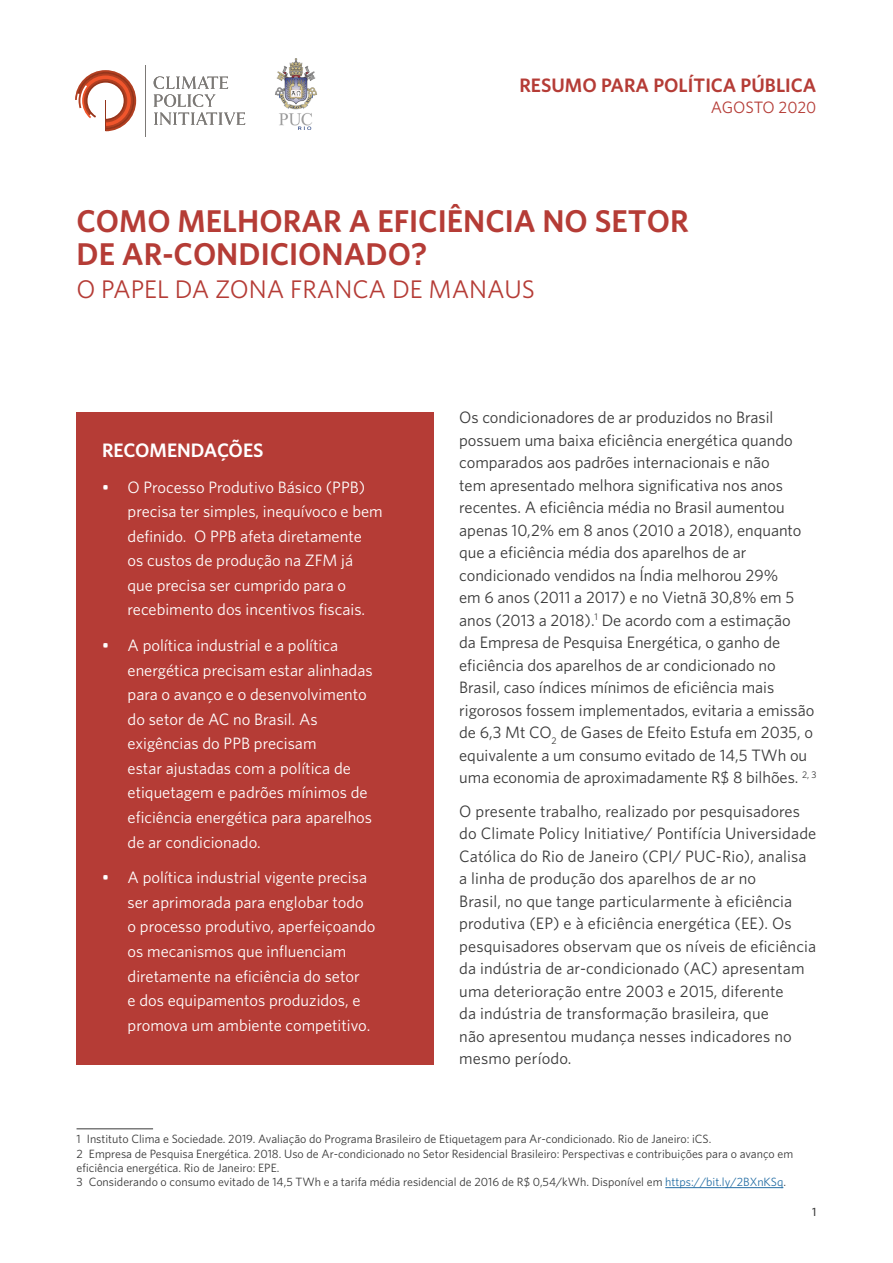
<style>
.page{position:relative;width:893px;height:1263px;background:#fff}
.page>*{position:absolute;margin:0;border:0;box-sizing:border-box;transform-origin:0 0}
.H1_Title{font:600 31.5px/33px "Whitney";color:#b53c36}
.H1_Subtitle{font:25.5px "Whitney";color:#b53c36}
.Type_of_Document{font:600 19.5px "Whitney";color:#b53c36}
.Recommendations{font:600 19.5px "Whitney";color:#fff}
.Body{font:16.5px/22.5px "Whitney";color:#393939}
.t1{font:16.5px/24.6px "Whitney";color:#fff}
.Date{font:16.5px "Whitney";letter-spacing:-.005em;color:#b53c36}
.Footnote{font:12px/14.4px "Whitney";color:#393939}
.t2{font:500 12px "Whitney";color:#393939}
.s1{font-weight:500}
.s2{color:#266fa5}
</style>
<div class="page">
<svg style="left:75px;top:70px;width:61px;height:61px"></svg>
<hr style="left:105px;top:101px;width:1px;height:30px;background:#9ea0a3">
<svg style="left:154px;top:76px;width:91px;height:49px"></svg>
<hr style="left:145px;top:65px;width:1px;height:72px;background:#7c7976">
<hr style="left:77px;top:1128px;width:76px;height:1px;background:#393939">
<hr style="left:665px;top:1187px;width:118px;height:1px;background:#266fa5">
<div style="left:77px;top:412px;width:357px;height:652px;background:#b53c36"></div>
<img style="left:275px;top:59px;width:42px;height:71px">
<p class="Type_of_Document" style="left:519px;top:72px;width:299px">RESUMO PARA POLÍTICA PÚBLICA</p>
<p class="Date" style="left:711px;top:96px;width:107px">AGOSTO 2020</p>
<p class="H1_Title" style="left:77px;top:204px;width:614px">COMO MELHORAR A EFICIÊNCIA NO SETOR<br>DE AR-CONDICIONADO?</p>
<p class="H1_Subtitle" style="left:77px;top:272px;width:460px">O PAPEL DA ZONA FRANCA DE MANAUS</p>
<p class="Recommendations" style="left:102px;top:437px;width:163px">RECOMENDAÇÕES</p>
<p class="t1" style="left:128px;top:474px;width:257px;text-indent:-26px"><span class="s1">•</span> O Processo Produtivo Básico (PPB) precisa ter simples, inequívoco e bem definido. O PPB afeta diretamente<br>os custos de produção na ZFM já<br>que precisa ser cumprido para o recebimento dos incentivos fiscais.</p>
<p class="t1" style="left:128px;top:633px;width:247px;text-indent:-26px"><span class="s1">•</span> A política industrial e a política energética precisam estar alinhadas para o avanço e o desenvolvimento do setor de AC no Brasil. As exigências do PPB precisam<br>estar ajustadas com a política de etiquetagem e padrões mínimos de eficiência energética para aparelhos de ar condicionado.</p>
<p class="t1" style="left:128px;top:865px;width:249px;text-indent:-26px"><span class="s1">•</span> A política industrial vigente precisa ser aprimorada para englobar todo o processo produtivo, aperfeiçoando os mecanismos que influenciam diretamente na eficiência do setor<br>e dos equipamentos produzidos, e promova um ambiente competitivo.</p>
<p class="Body" style="left:459px;top:406px;width:359px">Os condicionadores de ar produzidos no Brasil possuem uma baixa eficiência energética quando comparados aos padrões internacionais e não<br>tem apresentado melhora significativa nos anos recentes. A eficiência média no Brasil aumentou apenas 10,2% em 8 anos (2010 a 2018), enquanto que a eficiência média dos aparelhos de ar condicionado vendidos na Índia melhorou 29%<br>em 6 anos (2011 a 2017) e no Vietnã 30,8% em 5 anos (2013 a 2018).<sup>1</sup> De acordo com a estimação<br>da Empresa de Pesquisa Energética, o ganho de eficiência dos aparelhos de ar condicionado no Brasil, caso índices mínimos de eficiência mais rigorosos fossem implementados, evitaria a emissão de 6,3 Mt CO<sub>2</sub> de Gases de Efeito Estufa em 2035, o equivalente a um consumo evitado de 14,5 TWh ou uma economia de aproximadamente R$ 8 bilhões. <sup>2,</sup> <sup>3</sup></p>
<p class="Body" style="left:459px;top:799px;width:359px">O presente trabalho, realizado por pesquisadores do Climate Policy Initiative/ Pontifícia Universidade Católica do Rio de Janeiro (CPI/ PUC-Rio), analisa a linha de produção dos aparelhos de ar no<br>Brasil, no que tange particularmente à eficiência produtiva (EP) e à eficiência energética (EE). Os pesquisadores observam que os níveis de eficiência da indústria de ar-condicionado (AC) apresentam uma deterioração entre 2003 e 2015, diferente<br>da indústria de transformação brasileira, que<br>não apresentou mudança nesses indicadores no mesmo período.</p>
<p class="Footnote" style="left:77px;top:1131px;width:636px">1 Instituto Clima e Sociedade. 2019. Avaliação do Programa Brasileiro de Etiquetagem para Ar-condicionado. Rio de Janeiro: iCS.</p>
<p class="Footnote" style="left:77px;top:1146px;width:718px">2 Empresa de Pesquisa Energética. 2018. Uso de Ar-condicionado no Setor Residencial Brasileiro: Perspectivas e contribuições para o avanço em eficiência energética. Rio de Janeiro: EPE.</p>
<p class="Footnote" style="left:77px;top:1175px;width:711px">3 Considerando o consumo evitado de 14,5 TWh e a tarifa média residencial de 2016 de R$ 0,54/kWh. Disponível em <span class="s2">https://bit.ly/2BXnKSq</span>.</p>
<p class="t2" style="left:812px;top:1204px;width:6px">1</p>
</div>
